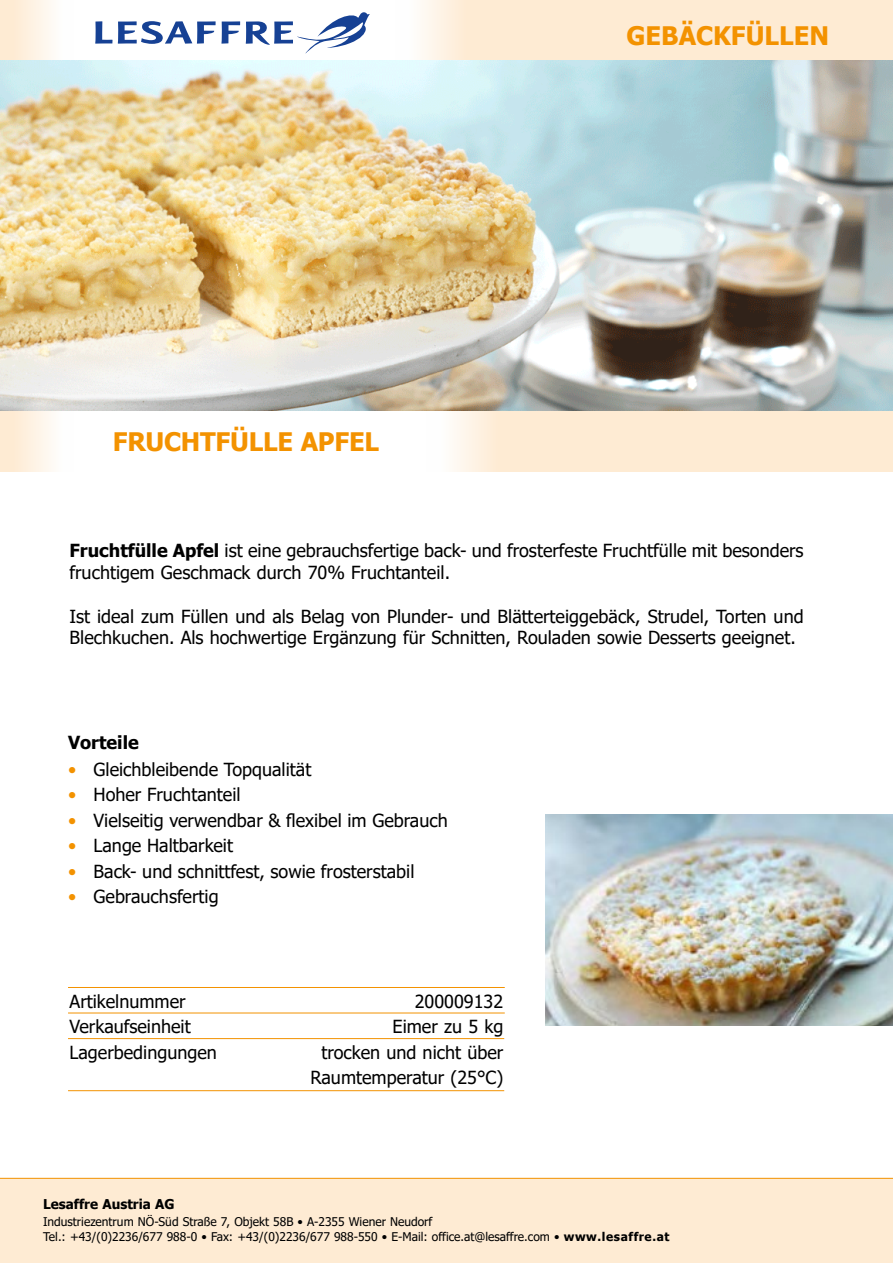
<style>
.page{position:relative;width:893px;height:1263px;background:#fff}
.page>*{position:absolute;margin:0;border:0;box-sizing:border-box;transform-origin:0 0}
.t1{font:700 25.5px "Tahoma";letter-spacing:-.01em;color:#f39200}
.t2{font:18px/21.8px "Tahoma";color:#000}
.t3{font:700 18px "Tahoma";color:#000}
.t4{font:700 13.5px "Tahoma";color:#000}
.t5{font:12px/15px "Tahoma";color:#000}
.s1{font-weight:700}
.s2{color:#f39200}
</style>
<div class="page">
<div style="left:0;top:1178px;width:893px;height:85px;background:#feebd3"></div>
<div style="left:395px;top:0;width:498px;height:60px;background:#feebd3"></div>
<div style="left:427px;top:411px;width:466px;height:61px;background:#feebd3"></div>
<div style="left:0;top:0;width:74px;height:60px;background:linear-gradient(to right,#fee8cc,#feffff)"></div>
<div style="left:0;top:411px;width:74px;height:61px;background:linear-gradient(to right,#fee8cc,#feffff)"></div>
<svg style="left:95px;top:21px;width:145px;height:23px"></svg>
<svg style="left:246px;top:12px;width:124px;height:41px"></svg>
<hr style="left:0;top:1178px;width:893px;height:1px;background:#f39200">
<hr style="left:68px;top:1038px;width:436px;height:1px;background:#f39200">
<hr style="left:68px;top:1013px;width:437px;height:1px;background:#f39200">
<hr style="left:68px;top:987px;width:437px;height:1px;background:#f39200">
<hr style="left:68px;top:1090px;width:436px;height:1px;background:#f39200">
<img style="left:0;top:60px;width:893px;height:351px">
<img style="left:546px;top:814px;width:347px;height:211px">
<h1 class="t1" style="left:113px;top:424px;width:268px">FRUCHTFÜLLE APFEL</h1>
<h1 class="t1" style="left:626px;top:18px;width:204px">GEBÄCKFÜLLEN</h1>
<p class="t2" style="left:70px;top:541px;width:736px"><span class="s1">Fruchtfülle Apfel</span> ist eine gebrauchsfertige back- und frosterfeste Fruchtfülle mit besonders fruchtigem Geschmack durch 70% Fruchtanteil.</p>
<p class="t2" style="left:70px;top:606px;width:736px">Ist ideal zum Füllen und als Belag von Plunder- und Blätterteiggebäck, Strudel, Torten und<br>Blechkuchen. Als hochwertige Ergänzung für Schnitten, Rouladen sowie Desserts geeignet.</p>
<p class="t3" style="left:68px;top:729px;width:72px">Vorteile</p>
<p class="t2" style="left:68px;top:759px;width:245px"><span class="s2">•</span> Gleichbleibende Topqualität</p>
<p class="t2" style="left:68px;top:785px;width:174px"><span class="s2">•</span> Hoher Fruchtanteil</p>
<p class="t2" style="left:68px;top:810px;width:381px"><span class="s2">•</span> Vielseitig verwendbar &amp; flexibel im Gebrauch</p>
<p class="t2" style="left:68px;top:836px;width:167px"><span class="s2">•</span> Lange Haltbarkeit</p>
<p class="t2" style="left:68px;top:861px;width:348px"><span class="s2">•</span> Back- und schnittfest, sowie frosterstabil</p>
<p class="t2" style="left:68px;top:887px;width:152px"><span class="s2">•</span> Gebrauchsfertig</p>
<p class="t2" style="left:70px;top:991px;width:118px">Artikelnummer</p>
<p class="t2" style="left:415px;top:991px;width:90px">200009132</p>
<p class="t2" style="left:70px;top:1017px;width:123px">Verkaufseinheit</p>
<p class="t2" style="left:393px;top:1017px;width:112px">Eimer zu 5 kg</p>
<p class="t2" style="left:70px;top:1042px;width:149px">Lagerbedingungen</p>
<p class="t2" style="left:310px;top:1040px;width:194px;line-height:25.5px;text-align:right">trocken und nicht über<br>Raumtemperatur (25°C)</p>
<p class="t4" style="left:43px;top:1195px;width:133px">Lesaffre Austria AG</p>
<p class="t5" style="left:43px;top:1214px;width:628px">Industriezentrum NÖ-Süd Straße 7, Objekt 58B • A-2355 Wiener Neudorf<br>Tel.: +43/(0)2236/677 988-0 • Fax: +43/(0)2236/677 988-550 • E-Mail: office.at@lesaffre.com • <span class="s1">www.lesaffre.at</span></p>
</div>
